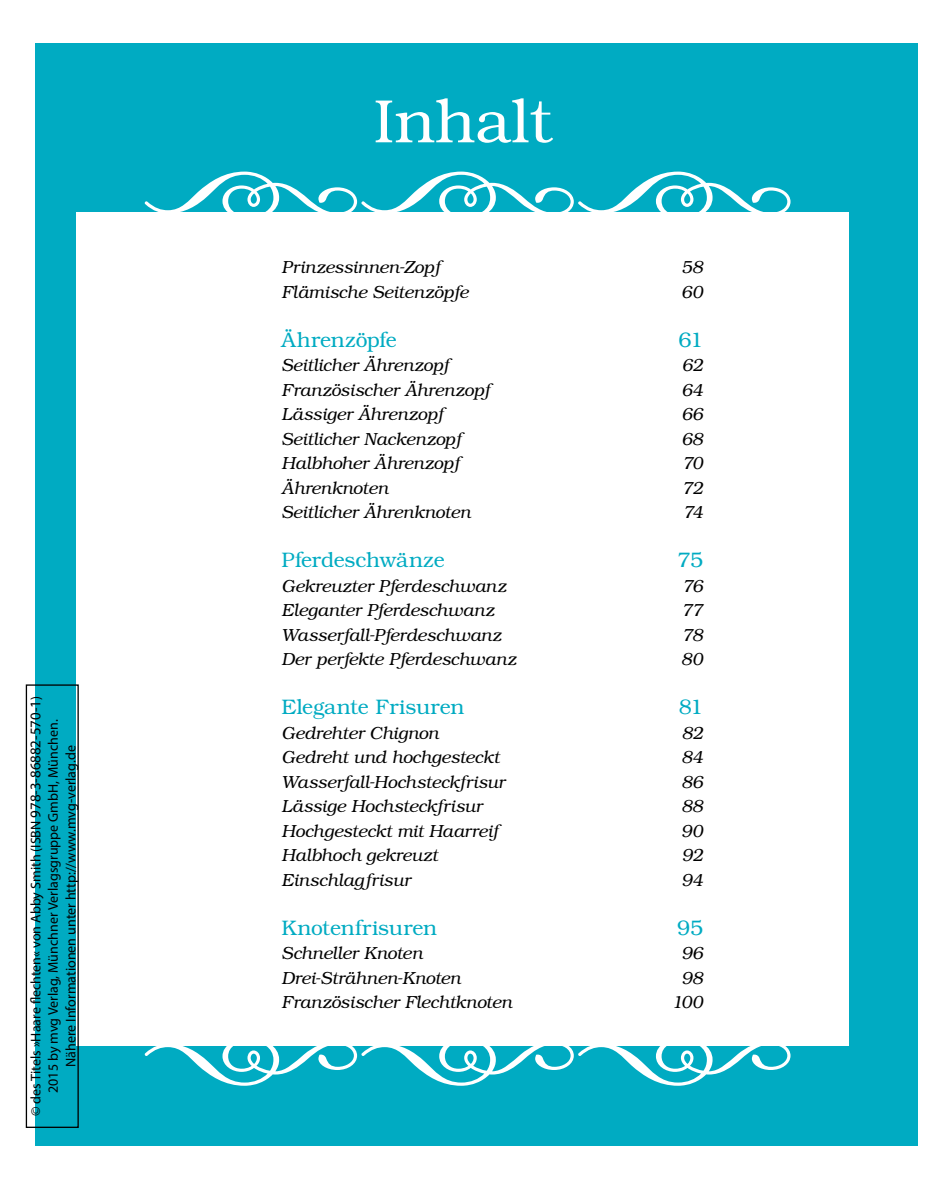
<style>
.page{position:relative;width:943px;height:1191px;background:#fff}
.page>*{position:absolute;margin:0;border:0;box-sizing:border-box;transform-origin:0 0}
.t1{font:118.48px "Dalliance Flourishes";color:#fff}
.t2{font:300 61.25px "Bookman";color:#fff}
.t3{font:300 21px "Bookman";letter-spacing:-.005em;color:#00abc2}
.t4{font:italic 300 17.5px "Bookman";letter-spacing:-.005em;color:#000}
.t5{font:14px/17.5px "Myriad Pro";color:#000;text-align:center}
.s1{font-size:14.88px}
</style>
<div class="page">
<div style="left:36px;top:43px;width:882px;height:1103px;background:#00abc2"></div>
<div style="left:76px;top:212px;width:772px;height:833px;background:#fff"></div>
<div style="left:26px;top:684px;width:53px;height:444px;border:1px solid #000"></div>
<p class="t5" style="left:27px;top:1116px;width:421px;rotate:-90deg">© des Titels »Haare flechten« von Abby Smith (ISBN <span class="s1">978-3-86882-570-1</span>)<br>2015 by mvg Verlag, Münchner Verlagsgruppe GmbH, München.<br>Nähere Informationen unter http://www.mvg-verlag.de</p>
<h2 class="t2" style="left:374px;top:87px;width:180px">Inhalt</h2>
<p class="t4" style="left:281px;top:258px;width:160px">Prinzessinnen-Zopf</p>
<p class="t4" style="left:681px;top:258px;width:23px">58</p>
<p class="t4" style="left:281px;top:282px;width:188px">Flämische Seitenzöpfe</p>
<p class="t4" style="left:681px;top:282px;width:23px">60</p>
<p class="t3" style="left:281px;top:327px;width:117px">Ährenzöpfe</p>
<p class="t3" style="left:678px;top:327px;width:26px">61</p>
<p class="t4" style="left:281px;top:356px;width:169px">Seitlicher Ährenzopf</p>
<p class="t4" style="left:681px;top:356px;width:23px">62</p>
<p class="t4" style="left:281px;top:380px;width:210px">Französischer Ährenzopf</p>
<p class="t4" style="left:681px;top:380px;width:23px">64</p>
<p class="t4" style="left:281px;top:405px;width:163px">Lässiger Ährenzopf</p>
<p class="t4" style="left:681px;top:405px;width:23px">66</p>
<p class="t4" style="left:281px;top:429px;width:181px">Seitlicher Nackenzopf</p>
<p class="t4" style="left:681px;top:429px;width:23px">68</p>
<p class="t4" style="left:281px;top:454px;width:179px">Halbhoher Ährenzopf</p>
<p class="t4" style="left:682px;top:454px;width:22px">70</p>
<p class="t4" style="left:281px;top:478px;width:108px">Ährenknoten</p>
<p class="t4" style="left:682px;top:478px;width:22px">72</p>
<p class="t4" style="left:281px;top:503px;width:190px">Seitlicher Ährenknoten</p>
<p class="t4" style="left:683px;top:503px;width:21px">74</p>
<p class="t3" style="left:281px;top:548px;width:165px">Pferdeschwänze</p>
<p class="t3" style="left:677px;top:548px;width:27px">75</p>
<p class="t4" style="left:281px;top:576px;width:226px">Gekreuzter Pferdeschwanz</p>
<p class="t4" style="left:682px;top:576px;width:22px">76</p>
<p class="t4" style="left:281px;top:601px;width:214px">Eleganter Pferdeschwanz</p>
<p class="t4" style="left:682px;top:601px;width:23px">77</p>
<p class="t4" style="left:281px;top:625px;width:221px">Wasserfall-Pferdeschwanz</p>
<p class="t4" style="left:682px;top:625px;width:22px">78</p>
<p class="t4" style="left:281px;top:650px;width:236px">Der perfekte Pferdeschwanz</p>
<p class="t4" style="left:681px;top:650px;width:23px">80</p>
<p class="t3" style="left:281px;top:695px;width:184px">Elegante Frisuren</p>
<p class="t3" style="left:678px;top:695px;width:26px">81</p>
<p class="t4" style="left:281px;top:723px;width:159px">Gedrehter Chignon</p>
<p class="t4" style="left:681px;top:723px;width:23px">82</p>
<p class="t4" style="left:281px;top:748px;width:219px">Gedreht und hochgesteckt</p>
<p class="t4" style="left:681px;top:748px;width:23px">84</p>
<p class="t4" style="left:281px;top:772px;width:225px">Wasserfall-Hochsteckfrisur</p>
<p class="t4" style="left:681px;top:772px;width:23px">86</p>
<p class="t4" style="left:281px;top:797px;width:202px">Lässige Hochsteckfrisur</p>
<p class="t4" style="left:681px;top:797px;width:23px">88</p>
<p class="t4" style="left:281px;top:821px;width:218px">Hochgesteckt mit Haarreif</p>
<p class="t4" style="left:681px;top:821px;width:23px">90</p>
<p class="t4" style="left:281px;top:846px;width:158px">Halbhoch gekreuzt</p>
<p class="t4" style="left:681px;top:846px;width:23px">92</p>
<p class="t4" style="left:281px;top:870px;width:131px">Einschlagfrisur</p>
<p class="t4" style="left:681px;top:870px;width:23px">94</p>
<p class="t3" style="left:281px;top:915px;width:157px">Knotenfrisuren</p>
<p class="t3" style="left:677px;top:915px;width:27px">95</p>
<p class="t4" style="left:281px;top:944px;width:142px">Schneller Knoten</p>
<p class="t4" style="left:681px;top:944px;width:23px">96</p>
<p class="t4" style="left:281px;top:968px;width:181px">Drei-Strähnen-Knoten</p>
<p class="t4" style="left:681px;top:968px;width:23px">98</p>
<p class="t4" style="left:281px;top:993px;width:232px">Französischer Flechtknoten</p>
<p class="t4" style="left:671px;top:993px;width:33px">100</p>
<h1 class="t1" style="left:146px;top:989px;width:651px">hhh</h1>
</div>
